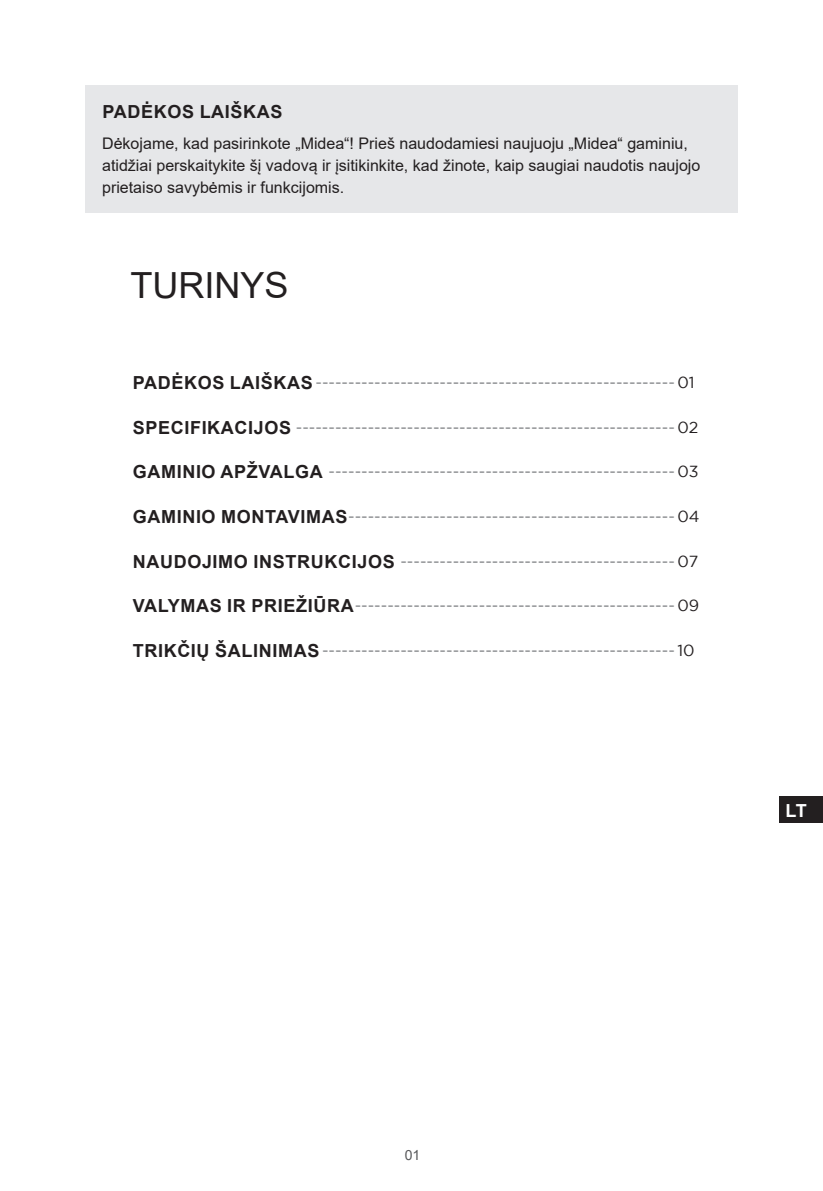
<style>
.page{position:relative;width:823px;height:1191px;background:#fff}
.page>*{position:absolute;margin:0;border:0;box-sizing:border-box;transform-origin:0 0}
.CONTENTS{font:36px "Arial";color:#231f20}
.thank_you_letter{font:700 18px "Arial";letter-spacing:.035em;color:#231f20}
.t1{font:700 18px "Arial";color:#fff}
.t2{font:16px "Gotham";color:#808285}
.感谢信内容{font:16px/22px "Arial";color:#231f20}
.t3{font:14px "Arial";color:#57585a}
.s1{font-family:"Arial";font-weight:700;font-size:18px;color:#231f20}
.s2{color:#231f20}
</style>
<div class="page">
<div style="left:779px;top:796px;width:43px;height:26px;background:#231f20"></div>
<div style="left:85px;top:85px;width:652px;height:127px;background:#e6e7e9"></div>
<p class="thank_you_letter" style="left:102px;top:98px;width:181px">PADĖKOS LAIŠKAS</p>
<p class="感谢信内容" style="left:102px;top:132px;width:599px">Dėkojame, kad pasirinkote „Midea“! Prieš naudodamiesi naujuoju „Midea“ gaminiu, atidžiai perskaitykite šį vadovą ir įsitikinkite, kad žinote, kaip saugiai naudotis naujojo prietaiso savybėmis ir funkcijomis.</p>
<p class="CONTENTS" style="left:130px;top:261px;width:160px">TURINYS</p>
<p class="t2" style="left:133px;top:373px;width:563px"><span class="s1">PADĖKOS LAIŠKAS</span> ------------------------------------------------------- <span class="s2">01</span></p>
<p class="t2" style="left:133px;top:418px;width:566px"><span class="s1">SPECIFIKACIJOS</span> ---------------------------------------------------------- <span class="s2">02</span></p>
<p class="t2" style="left:133px;top:463px;width:567px"><span class="s1">GAMINIO APŽVALGA</span> ----------------------------------------------------- <span class="s2">03</span></p>
<p class="t2" style="left:133px;top:507px;width:568px"><span class="s1">GAMINIO MONTAVIMAS</span>-------------------------------------------------- <span class="s2">04</span></p>
<p class="t2" style="left:133px;top:552px;width:566px"><span class="s1">NAUDOJIMO INSTRUKCIJOS</span> ------------------------------------------ <span class="s2">07</span></p>
<p class="t2" style="left:133px;top:597px;width:567px"><span class="s1">VALYMAS IR PRIEŽIŪRA</span>------------------------------------------------- <span class="s2">09</span></p>
<p class="t2" style="left:133px;top:641px;width:563px"><span class="s1">TRIKČIŲ ŠALINIMAS</span> ------------------------------------------------------ <span class="s2">10</span></p>
<p class="t1" style="left:785px;top:798px;width:23px">LT</p>
<p class="t3" style="left:404px;top:1145px;width:17px">01</p>
</div>
